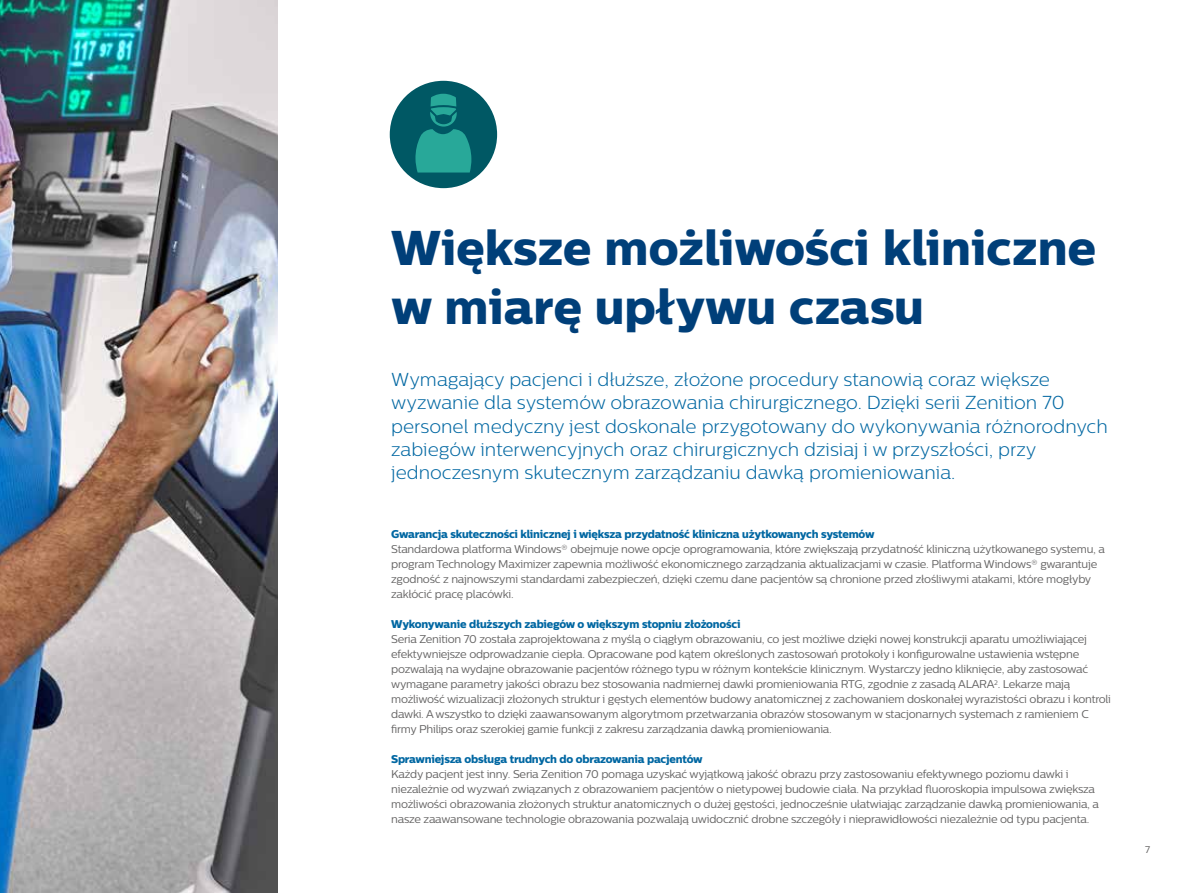
<style>
.page{position:relative;width:1188px;height:893px;background:#fff}
.page>*{position:absolute;margin:0;border:0;box-sizing:border-box;transform-origin:0 0}
.t1{font:48.75px/58.5px "Centrale Sans X Bold";color:#003f79}
.t2{font:300 18.75px/23.2px "Centrale Sans";color:#0067a2}
.t3{font:11.25px/15px "Centrale Sans";letter-spacing:-.02em;color:#646363}
.t4{font:11.25px "Centrale Sans X Bold";letter-spacing:-.02em;color:#0067a2}
.t5{font:9.75px "Centrale Sans";color:#646363}
</style>
<div class="page">
<div style="left:390px;top:81px;width:107px;height:107px;background:#005864;border-radius:50%"></div>
<svg style="left:415px;top:94px;width:56px;height:79px"></svg>
<img style="left:0;top:0;width:278px;height:893px">
<h1 class="t1" style="left:391px;top:218px;width:707px">Większe możliwości kliniczne w miarę upływu czasu</h1>
<p class="t2" style="left:391px;top:368px;width:718px">Wymagający pacjenci i dłuższe, złożone procedury stanowią coraz większe wyzwanie dla systemów obrazowania chirurgicznego. Dzięki serii Zenition 70 personel medyczny jest doskonale przygotowany do wykonywania różnorodnych zabiegów interwencyjnych oraz chirurgicznych dzisiaj i w przyszłości, przy jednoczesnym skutecznym zarządzaniu dawką promieniowania.</p>
<p class="t4" style="left:391px;top:527px;width:485px">Gwarancja skuteczności klinicznej i większa przydatność kliniczna użytkowanych systemów</p>
<p class="t3" style="left:391px;top:542px;width:715px">Standardowa platforma Windows® obejmuje nowe opcje oprogramowania, które zwiększają przydatność kliniczną użytkowanego systemu, a program Technology Maximizer zapewnia możliwość ekonomicznego zarządzania aktualizacjami w czasie. Platforma Windows® gwarantuje zgodność z najnowszymi standardami zabezpieczeń, dzięki czemu dane pacjentów są chronione przed złośliwymi atakami, które mogłyby zakłócić pracę placówki.</p>
<p class="t4" style="left:391px;top:617px;width:351px">Wykonywanie dłuższych zabiegów o większym stopniu złożoności</p>
<p class="t3" style="left:391px;top:632px;width:721px">Seria Zenition 70 została zaprojektowana z myślą o ciągłym obrazowaniu, co jest możliwe dzięki nowej konstrukcji aparatu umożliwiającej efektywniejsze odprowadzanie ciepła. Opracowane pod kątem określonych zastosowań protokoły i konfigurowalne ustawienia wstępne pozwalają na wydajne obrazowanie pacjentów różnego typu w różnym kontekście klinicznym. Wystarczy jedno kliknięcie, aby zastosować wymagane parametry jakości obrazu bez stosowania nadmiernej dawki promieniowania RTG, zgodnie z zasadą ALARA<sup>2</sup>. Lekarze mają możliwość wizualizacji złożonych struktur i gęstych elementów budowy anatomicznej z zachowaniem doskonałej wyrazistości obrazu i kontroli dawki. A wszystko to dzięki zaawansowanym algorytmom przetwarzania obrazów stosowanym w stacjonarnych systemach z ramieniem C firmy Philips oraz szerokiej gamie funkcji z zakresu zarządzania dawką promieniowania.</p>
<p class="t4" style="left:391px;top:752px;width:313px">Sprawniejsza obsługa trudnych do obrazowania pacjentów</p>
<p class="t3" style="left:391px;top:767px;width:709px">Każdy pacjent jest inny. Seria Zenition 70 pomaga uzyskać wyjątkową jakość obrazu przy zastosowaniu efektywnego poziomu dawki i niezależnie od wyzwań związanych z obrazowaniem pacjentów o nietypowej budowie ciała. Na przykład fluoroskopia impulsowa zwiększa możliwości obrazowania złożonych struktur anatomicznych o dużej gęstości, jednocześnie ułatwiając zarządzanie dawką promieniowania, a nasze zaawansowane technologie obrazowania pozwalają uwidocznić drobne szczegóły i nieprawidłowości niezależnie od typu pacjenta.</p>
<p class="t5" style="left:1145px;top:844px;width:7px">7</p>
</div>
